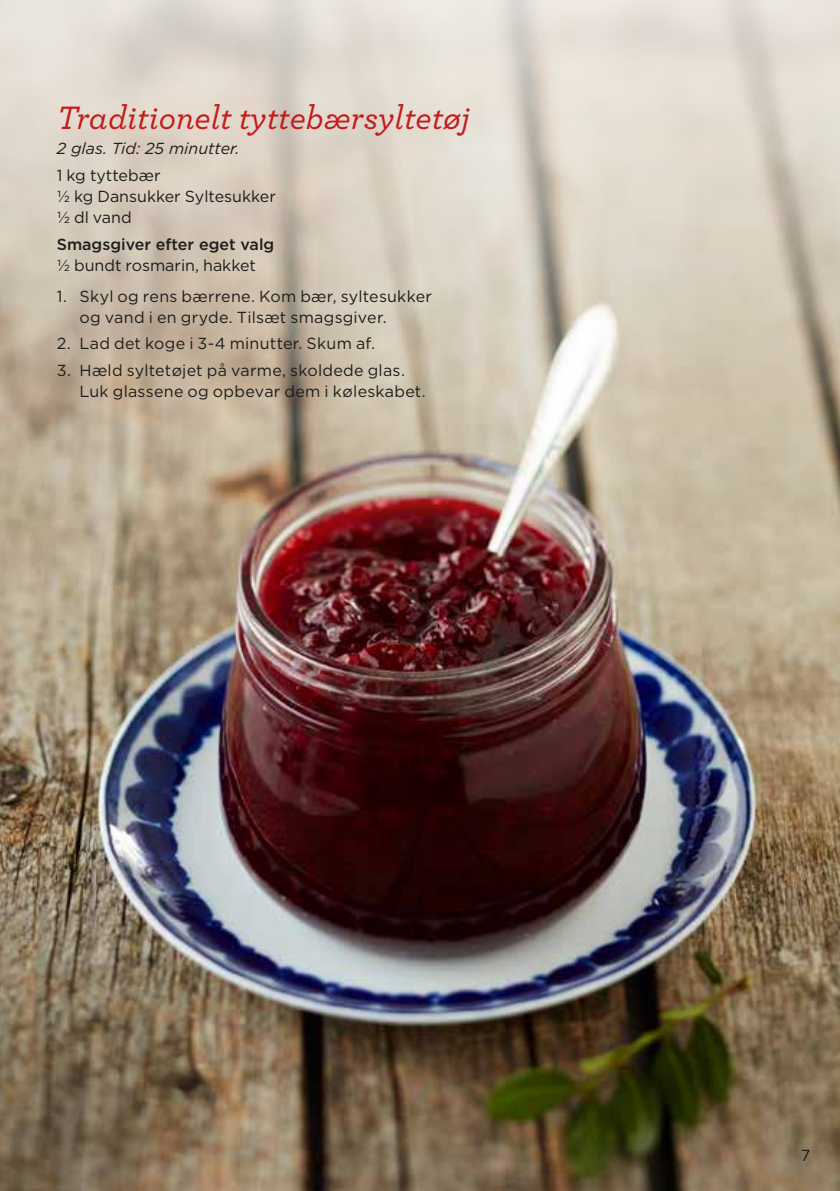
<style>
.page{position:relative;width:840px;height:1191px;background:#fff}
.page>*{position:absolute;margin:0;border:0;box-sizing:border-box;transform-origin:0 0}
.t1{font:italic 500 34px "Archer";color:#c41b1c}
.t2{font:16px/21px "Gotham";letter-spacing:.015em;color:#1d1d1b}
.t3{font:500 16px "Gotham";color:#1d1d1b}
.t4{font:italic 16px "Gotham";color:#1d1d1b}
</style>
<div class="page">
<img style="left:0;top:584px;width:839px;height:607px">
<svg style="left:0;top:0;width:839px;height:584px;background:#ccbeaf"></svg>
<h1 class="t1" style="left:57px;top:93px;width:414px">Traditionelt tyttebærsyltetøj</h1>
<p class="t4" style="left:57px;top:138px;width:184px">2 glas. Tid: 25 minutter.</p>
<p class="t2" style="left:57px;top:164px;width:220px">1 kg tyttebær<br>1/2 kg Dansukker Syltesukker<br>1/2 dl vand</p>
<p class="t3" style="left:57px;top:233px;width:219px">Smagsgiver efter eget valg</p>
<p class="t2" style="left:57px;top:254px;width:201px">1/2 bundt rosmarin, hakket</p>
<p class="t2" style="left:79px;top:285px;width:354px;text-indent:-23px">1. Skyl og rens bærrene. Kom bær, syltesukker og vand i en gryde. Tilsæt smagsgiver.</p>
<p class="t2" style="left:57px;top:333px;width:319px">2. Lad det koge i 3-4 minutter. Skum af.</p>
<p class="t2" style="left:79px;top:359px;width:347px;text-indent:-23px">3. Hæld syltetøjet på varme, skoldede glas.<br>Luk glassene og opbevar dem i køleskabet.</p>
<p class="t2" style="left:800px;top:1144px;width:11px">7</p>
</div>
